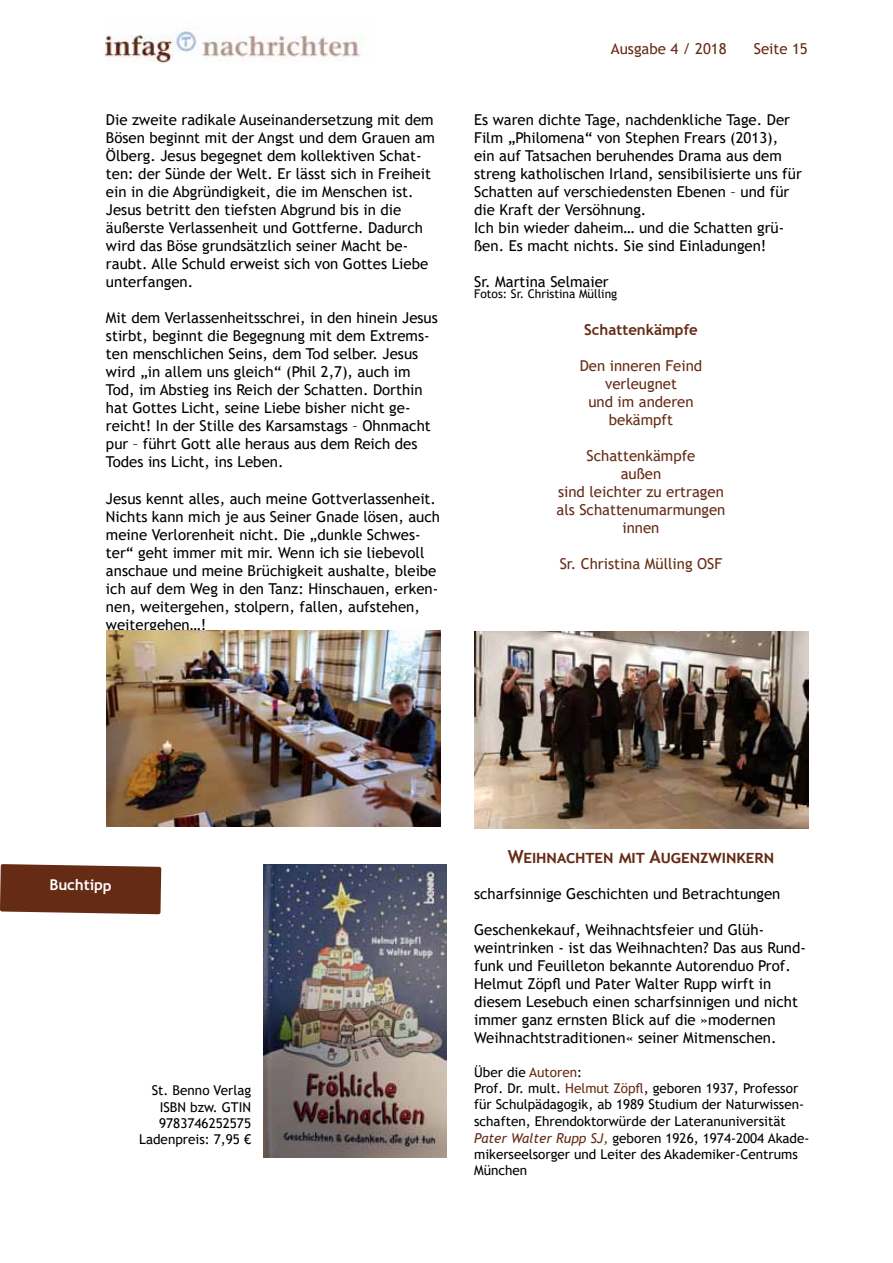
<style>
.page{position:relative;width:893px;height:1263px;background:#fff}
.page>*{position:absolute;margin:0;border:0;box-sizing:border-box;transform-origin:0 0}
.t1{font:700 18px "Trebuchet MS";color:#662b15}
.t2{font:15px/18px "Trebuchet MS";color:#000}
.t3{font:15px/18px "Trebuchet MS";color:#662b15;text-align:center}
.t4{font:700 15px "Trebuchet MS";color:#662b15}
.t5{font:700 15px "Trebuchet MS";color:#fff}
.t6{font:13.5px/16.2px "Trebuchet MS";color:#000}
.t7{font:12px "Trebuchet MS";color:#000}
.s1{color:#662b15}
.s2{font-style:italic;color:#662b15}
</style>
<div class="page">
<img style="left:474px;top:631px;width:334px;height:197px">
<img style="left:106px;top:30px;width:258px;height:34px">
<img style="left:106px;top:630px;width:334px;height:197px">
<img style="left:264px;top:864px;width:182px;height:293px">
<svg style="left:0;top:864px;width:161px;height:50px;background:#6e3621"></svg>
<p class="t2" style="left:106px;top:111px;width:331px">Die zweite radikale Auseinandersetzung mit dem Bösen beginnt mit der Angst und dem Grauen am Ölberg. Jesus begegnet dem kollektiven Schat&shy;ten: der Sünde der Welt. Er lässt sich in Freiheit ein in die Abgründigkeit, die im Menschen ist.<br>Jesus betritt den tiefsten Abgrund bis in die äußerste Verlassenheit und Gottferne. Dadurch wird das Böse grundsätzlich seiner Macht be&shy;raubt. Alle Schuld erweist sich von Gottes Liebe unterfangen.</p>
<p class="t2" style="left:106px;top:309px;width:333px">Mit dem Verlassenheitsschrei, in den hinein Jesus stirbt, beginnt die Begegnung mit dem Extrems&shy;ten menschlichen Seins, dem Tod selber. Jesus wird „in allem uns gleich“ (Phil 2,7), auch im Tod, im Abstieg ins Reich der Schatten. Dorthin hat Gottes Licht, seine Liebe bisher nicht ge&shy;reicht! In der Stille des Karsamstags – Ohnmacht pur – führt Gott alle heraus aus dem Reich des Todes ins Licht, ins Leben.</p>
<p class="t2" style="left:106px;top:489px;width:336px">Jesus kennt alles, auch meine Gottverlassenheit.<br>Nichts kann mich je aus Seiner Gnade lösen, auch meine Verlorenheit nicht. Die „dunkle Schwes&shy;ter“ geht immer mit mir. Wenn ich sie liebevoll anschaue und meine Brüchigkeit aushalte, bleibe ich auf dem Weg in den Tanz: Hinschauen, erken&shy;nen, weitergehen, stolpern, fallen, aufstehen, weitergehen…!</p>
<p class="t3" style="left:611px;top:40px;width:117px">Ausgabe 4 / 2018</p>
<p class="t3" style="left:754px;top:40px;width:56px">Seite 15</p>
<p class="t2" style="left:474px;top:111px;width:329px">Es waren dichte Tage, nachdenkliche Tage. Der Film „Philomena“ von Stephen Frears (2013), ein auf Tatsachen beruhendes Drama aus dem streng katholischen Irland, sensibilisierte uns für Schatten auf verschiedensten Ebenen – und für die Kraft der Versöhnung.<br>Ich bin wieder daheim… und die Schatten grü&shy;ßen. Es macht nichts. Sie sind Einladungen!</p>
<p class="t2" style="left:474px;top:273px;width:136px">Sr. Martina Selmaier</p>
<p class="t7" style="left:474px;top:286px;width:145px">Fotos: Sr. Christina Mülling</p>
<p class="t4" style="left:584px;top:320px;width:115px">Schattenkämpfe</p>
<p class="t3" style="left:580px;top:357px;width:124px">Den inneren Feind verleugnet<br>und im anderen bekämpft</p>
<p class="t3" style="left:556px;top:447px;width:170px">Schattenkämpfe<br>außen<br>sind leichter zu ertragen als Schattenumarmungen innen</p>
<p class="t3" style="left:560px;top:555px;width:164px">Sr. Christina Mülling OSF</p>
<p class="t5" style="left:50px;top:875px;width:64px;rotate:1deg">Buchtipp</p>
<p class="t6" style="left:139px;top:1082px;width:113px;text-align:right">St. Benno Verlag<br>ISBN bzw. GTIN<br>9783746252575<br>Ladenpreis: 7,95 €</p>
<p class="t1" style="left:508px;top:845px;width:268px">Weihnachten mit Augenzwinkern</p>
<p class="t2" style="left:474px;top:884px;width:308px">scharfsinnige Geschichten und Betrachtungen</p>
<p class="t2" style="left:474px;top:920px;width:333px">Geschenkekauf, Weihnachtsfeier und Glüh&shy;weintrinken - ist das Weihnachten? Das aus Rund&shy;funk und Feuilleton bekannte Autorenduo Prof.<br>Helmut Zöpfl und Pater Walter Rupp wirft in diesem Lesebuch einen scharfsinnigen und nicht immer ganz ernsten Blick auf die »modernen Weihnachtstraditionen« seiner Mitmenschen.</p>
<p class="t6" style="left:474px;top:1064px;width:332px">Über die <span class="s1">Autoren</span>:<br>Prof. Dr. mult. <span class="s1">Helmut Zöpfl</span>, geboren 1937, Professor für Schulpädagogik, ab 1989 Studium der Naturwissen&shy;schaften, Ehrendoktorwürde der Lateranuniversität</p>
<p class="t6" style="left:474px;top:1130px;width:337px"><span class="s2">Pater Walter Rupp SJ,</span> geboren 1926, 1974-2004 Akade&shy;mikerseelsorger und Leiter des Akademiker-Centrums<br>München</p>
</div>
